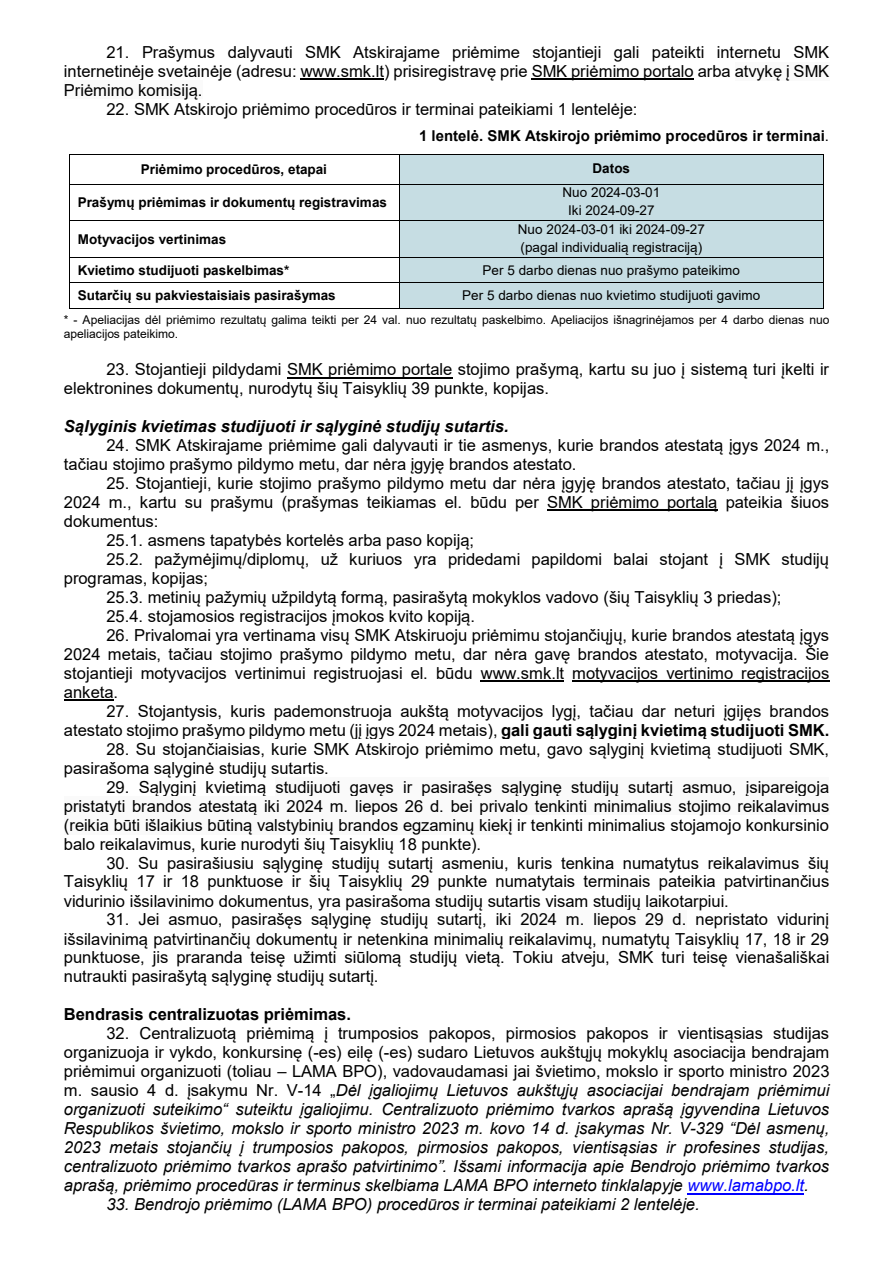
<style>
.page{position:relative;width:893px;height:1263px;background:#fff}
.page>*{position:absolute;margin:0;border:0;box-sizing:border-box;transform-origin:0 0}
.t1{font:16.5px/19px "Arial";color:#000;text-align:justify}
.t2{font:italic 16.5px/18.9px "Arial";color:#000;text-align:justify}
.t3{font:italic 700 16.5px "Arial";color:#000}
.t4{font:700 16.5px "Arial";color:#000}
.t5{font:700 15px "Arial";color:#000}
.t6{font:13.5px "Arial";letter-spacing:.005em;color:#000}
.t7{font:700 13.5px "Arial";color:#000}
.t8{font:12px/13.8px "Arial";letter-spacing:-.005em;color:#000}
.s1{font-weight:400}
.s2{font-weight:700}
.s3{font-style:normal}
.s4{color:#00f}
</style>
<div class="page">
<div style="left:735px;top:62px;width:94px;height:18px;background:#fafafa"></div>
<hr style="left:301px;top:79px;width:83px;height:1px;background:#000">
<hr style="left:532px;top:79px;width:162px;height:1px;background:#000">
<div style="left:64px;top:80px;width:138px;height:19px;background:#fafafa"></div>
<div style="left:400px;top:154px;width:423px;height:30px;background:#c6dde3"></div>
<hr style="left:69px;top:154px;width:330px;height:1px;background:#000">
<hr style="left:399px;top:154px;width:424px;height:1px;background:#000">
<hr style="left:69px;top:154px;width:1px;height:30px;background:#000">
<hr style="left:399px;top:154px;width:1px;height:30px;background:#000">
<hr style="left:823px;top:154px;width:1px;height:30px;background:#000">
<div style="left:400px;top:185px;width:423px;height:35px;background:#c6dde3"></div>
<hr style="left:69px;top:184px;width:330px;height:1px;background:#000">
<hr style="left:399px;top:184px;width:424px;height:1px;background:#000">
<hr style="left:69px;top:185px;width:1px;height:35px;background:#000">
<hr style="left:399px;top:185px;width:1px;height:35px;background:#000">
<hr style="left:823px;top:185px;width:1px;height:35px;background:#000">
<div style="left:400px;top:221px;width:423px;height:36px;background:#c6dde3"></div>
<hr style="left:69px;top:220px;width:330px;height:1px;background:#000">
<hr style="left:399px;top:220px;width:424px;height:1px;background:#000">
<hr style="left:69px;top:221px;width:1px;height:36px;background:#000">
<hr style="left:399px;top:221px;width:1px;height:36px;background:#000">
<hr style="left:823px;top:221px;width:1px;height:36px;background:#000">
<div style="left:400px;top:258px;width:423px;height:24px;background:#c6dde3"></div>
<hr style="left:69px;top:257px;width:330px;height:1px;background:#000">
<hr style="left:399px;top:257px;width:424px;height:1px;background:#000">
<div style="left:400px;top:283px;width:423px;height:25px;background:#c6dde3"></div>
<hr style="left:69px;top:282px;width:330px;height:1px;background:#000">
<hr style="left:399px;top:282px;width:424px;height:1px;background:#000">
<svg style="left:69px;top:258px;width:1px;height:50px"></svg>
<hr style="left:69px;top:308px;width:330px;height:1px;background:#000">
<svg style="left:399px;top:258px;width:1px;height:50px"></svg>
<hr style="left:399px;top:308px;width:424px;height:1px;background:#000">
<svg style="left:823px;top:257px;width:1px;height:52px"></svg>
<hr style="left:287px;top:377px;width:165px;height:1px;background:#000">
<hr style="left:547px;top:510px;width:170px;height:1px;background:#000">
<hr style="left:481px;top:681px;width:83px;height:1px;background:#000">
<hr style="left:572px;top:681px;width:257px;height:1px;background:#000">
<hr style="left:64px;top:699px;width:50px;height:2px;background:#000">
<div style="left:276px;top:777px;width:553px;height:19px;background:#fafafa"></div>
<div style="left:64px;top:796px;width:765px;height:19px;background:#fafafa"></div>
<div style="left:64px;top:815px;width:448px;height:19px;background:#fafafa"></div>
<div style="left:520px;top:910px;width:167px;height:19px;background:#fafafa"></div>
<hr style="left:688px;top:1193px;width:116px;height:1px;background:#00f">
<p class="t1" style="left:64px;top:43px;width:767px;text-indent:42px">21. Prašymus dalyvauti SMK Atskirajame priėmime stojantieji gali pateikti internetu SMK internetinėje svetainėje (adresu: www.smk.lt) prisiregistravę prie SMK priėmimo portalo arba atvykę į SMK Priėmimo komisiją.</p>
<p class="t1" style="left:106px;top:99px;width:532px">22. SMK Atskirojo priėmimo procedūros ir terminai pateikiami 1 lentelėje:</p>
<p class="t5" style="left:419px;top:126px;width:411px">1 lentelė. SMK Atskirojo priėmimo procedūros ir terminai<span class="s1">.</span></p>
<p class="t7" style="left:141px;top:160px;width:188px">Priėmimo procedūros, etapai</p>
<p class="t7" style="left:593px;top:159px;width:39px">Datos</p>
<p class="t7" style="left:78px;top:193px;width:311px">Prašymų priėmimas ir dokumentų registravimas</p>
<p class="t6" style="left:562px;top:183px;width:99px">Nuo 2024-03-01</p>
<p class="t6" style="left:568px;top:201px;width:88px">Iki 2024-09-27</p>
<p class="t7" style="left:78px;top:230px;width:150px">Motyvacijos vertinimas</p>
<p class="t6" style="left:518px;top:220px;width:188px">Nuo 2024-03-01 iki 2024-09-27</p>
<p class="t6" style="left:521px;top:238px;width:183px">(pagal individualią registraciją)</p>
<p class="t7" style="left:78px;top:261px;width:213px">Kvietimo studijuoti paskelbimas*</p>
<p class="t6" style="left:483px;top:261px;width:259px">Per 5 darbo dienas nuo prašymo pateikimo</p>
<p class="t7" style="left:78px;top:286px;width:260px">Sutarčių su pakviestaisiais pasirašymas</p>
<p class="t6" style="left:462px;top:286px;width:300px">Per 5 darbo dienas nuo kvietimo studijuoti gavimo</p>
<p class="t8" style="left:64px;top:313px;width:767px">* - Apeliacijas dėl priėmimo rezultatų galima teikti per 24 val. nuo rezultatų paskelbimo. Apeliacijos išnagrinėjamos per 4 darbo dienas nuo apeliacijos pateikimo.</p>
<p class="t1" style="left:64px;top:360px;width:767px;text-indent:42px">23. Stojantieji pildydami SMK priėmimo portale stojimo prašymą, kartu su juo į sistemą turi įkelti ir elektronines dokumentų, nurodytų šių Taisyklių 39 punkte, kopijas.</p>
<p class="t3" style="left:64px;top:415px;width:446px">Sąlyginis kvietimas studijuoti ir sąlyginė studijų sutartis.</p>
<p class="t1" style="left:64px;top:436px;width:767px;text-indent:42px">24. SMK Atskirajame priėmime gali dalyvauti ir tie asmenys, kurie brandos atestatą įgys 2024 m., tačiau stojimo prašymo pildymo metu, dar nėra įgyję brandos atestato.</p>
<p class="t1" style="left:64px;top:474px;width:767px;text-indent:43px">25. Stojantieji, kurie stojimo prašymo pildymo metu dar nėra įgyję brandos atestato, tačiau jį įgys 2024 m., kartu su prašymu (prašymas teikiamas el. būdu per SMK priėmimo portalą pateikia šiuos dokumentus:</p>
<p class="t1" style="left:106px;top:531px;width:369px">25.1. asmens tapatybės kortelės arba paso kopiją;</p>
<p class="t1" style="left:64px;top:549px;width:767px;text-indent:42px">25.2. pažymėjimų/diplomų, už kuriuos yra pridedami papildomi balai stojant į SMK studijų programas, kopijas;</p>
<p class="t1" style="left:106px;top:587px;width:676px">25.3. metinių pažymių užpildytą formą, pasirašytą mokyklos vadovo (šių Taisyklių 3 priedas);</p>
<p class="t1" style="left:106px;top:606px;width:370px">25.4. stojamosios registracijos įmokos kvito kopiją.</p>
<p class="t1" style="left:64px;top:625px;width:767px;text-indent:42px">26. Privalomai yra vertinama visų SMK Atskiruoju priėmimu stojančiųjų, kurie brandos atestatą įgys 2024 metais, tačiau stojimo prašymo pildymo metu, dar nėra gavę brandos atestato, motyvacija. Šie stojantieji motyvacijos vertinimui registruojasi el. būdu www.smk.lt motyvacijos vertinimo registracijos anketa.</p>
<p class="t1" style="left:64px;top:701px;width:767px;text-align:right">27. Stojantysis, kuris pademonstruoja aukštą motyvacijos lygį, tačiau dar neturi įgijęs brandos atestato stojimo prašymo pildymo metu (jį įgys 2024 metais), <span class="s2">gali gauti sąlyginį kvietimą studijuoti SMK.</span></p>
<p class="t1" style="left:64px;top:739px;width:767px;text-indent:42px">28. Su stojančiaisias, kurie SMK Atskirojo priėmimo metu, gavo sąlyginį kvietimą studijuoti SMK, pasirašoma sąlyginė studijų sutartis.</p>
<p class="t1" style="left:64px;top:777px;width:767px;text-indent:42px">29. Sąlyginį kvietimą studijuoti gavęs ir pasirašęs sąlyginę studijų sutartį asmuo, įsipareigoja pristatyti brandos atestatą iki 2024 m. liepos 26 d. bei privalo tenkinti minimalius stojimo reikalavimus (reikia būti išlaikius būtiną valstybinių brandos egzaminų kiekį ir tenkinti minimalius stojamojo konkursinio balo reikalavimus, kurie nurodyti šių Taisyklių 18 punkte).</p>
<p class="t1" style="left:64px;top:853px;width:767px;text-indent:42px">30. Su pasirašiusiu sąlyginę studijų sutartį asmeniu, kuris tenkina numatytus reikalavimus šių Taisyklių 17 ir 18 punktuose ir šių Taisyklių 29 punkte numatytais terminais pateikia patvirtinančius vidurinio išsilavinimo dokumentus, yra pasirašoma studijų sutartis visam studijų laikotarpiui.</p>
<p class="t1" style="left:64px;top:910px;width:767px;text-indent:42px">31. Jei asmuo, pasirašęs sąlyginę studijų sutartį, iki 2024 m. liepos 29 d. nepristato vidurinį išsilavinimą patvirtinančių dokumentų ir netenkina minimalių reikalavimų, numatytų Taisyklių 17, 18 ir 29 punktuose, jis praranda teisę užimti siūlomą studijų vietą. Tokiu atveju, SMK turi teisę vienašališkai nutraukti pasirašytą sąlyginę studijų sutartį.</p>
<p class="t4" style="left:64px;top:1003px;width:289px">Bendrasis centralizuotas priėmimas.</p>
<p class="t2" style="left:64px;top:1024px;width:767px;text-indent:42px"><span class="s3">32. Centralizuotą priėmimą į trumposios pakopos, pirmosios pakopos ir vientisąsias studijas organizuoja ir vykdo, konkursinę (-es) eilę (-es) sudaro Lietuvos aukštųjų mokyklų asociacija bendrajam priėmimui organizuoti (toliau – LAMA BPO), vadovaudamasi jai švietimo, mokslo ir sporto ministro 2023 m. sausio 4 d. įsakymu Nr. V-14 „</span>Dėl įgaliojimų Lietuvos aukštųjų asociacijai bendrajam priėmimui organizuoti suteikimo“ suteiktu įgaliojimu. Centralizuoto priėmimo tvarkos aprašą įgyvendina Lietuvos Respublikos švietimo, mokslo ir sporto ministro 2023 m. kovo 14 d. įsakymas Nr. V-329 “Dėl asmenų, 2023 metais stojančių į trumposios pakopos, pirmosios pakopos, vientisąsias ir profesines studijas, centralizuoto priėmimo tvarkos aprašo patvirtinimo”. Išsami informacija apie Bendrojo priėmimo tvarkos aprašą, priėmimo procedūras ir terminus skelbiama LAMA BPO interneto tinklalapyje <span class="s4">www.lamabpo.lt</span>.</p>
<p class="t2" style="left:106px;top:1195px;width:595px">33. Bendrojo priėmimo (LAMA BPO) procedūros ir terminai pateikiami 2 lentelėje.</p>
</div>
